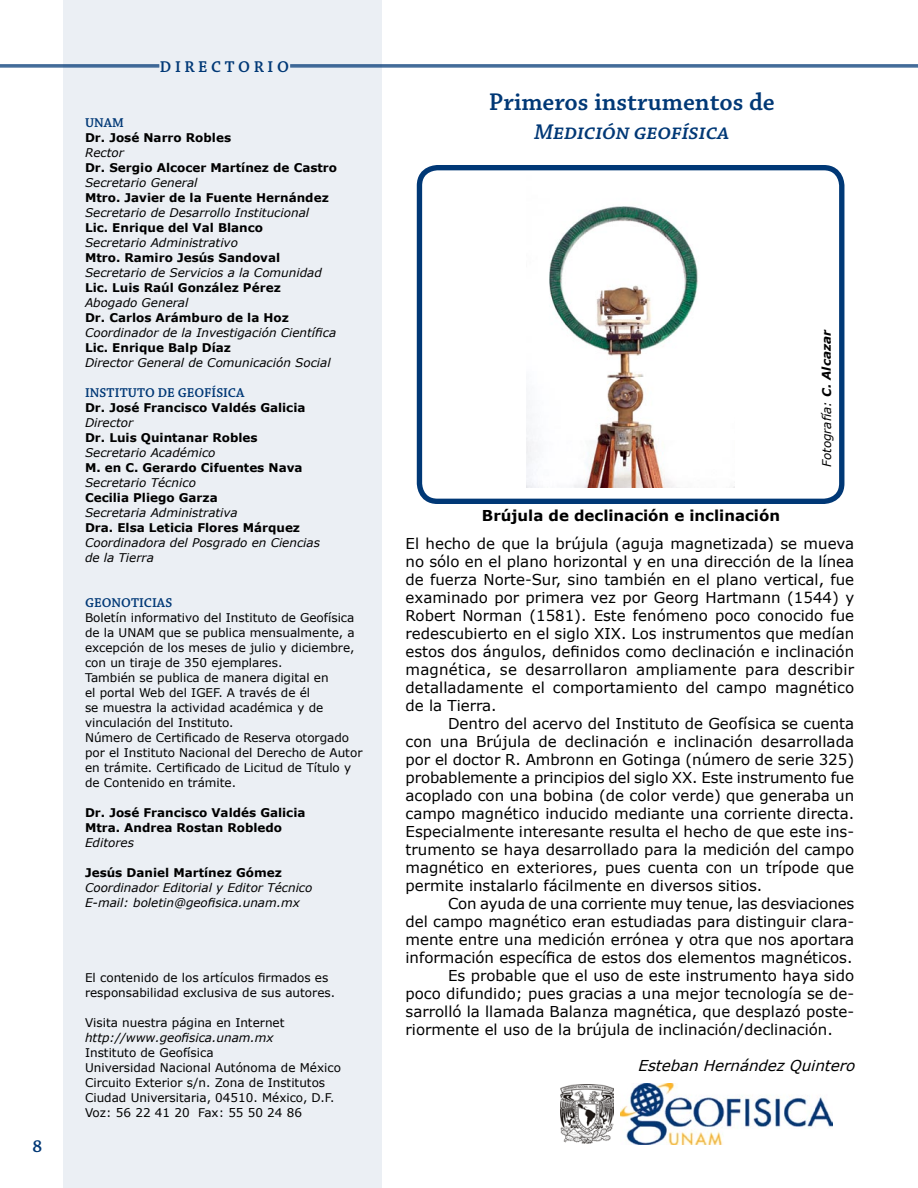
<style>
.page{position:relative;width:918px;height:1188px;background:#fff}
.page>*{position:absolute;margin:0;border:0;box-sizing:border-box;transform-origin:0 0}
.t1{font:600 25.5px "Chaparral Pro";color:#003876}
.t2{font:italic 600 22.5px "Chaparral Pro";color:#003876}
.t3{font:600 18px "Chaparral Pro";color:#003876}
.t4{font:600 16.5px "Chaparral Pro";letter-spacing:.425em;color:#003876}
.t5{font:15px/18px "Verdana";color:#000;text-align:justify}
.t6{font:700 15px "Verdana";color:#000}
.t7{font:italic 15px "Verdana";color:#000}
.t8{font:600 13.5px "Chaparral Pro";color:#003876}
.t9{font:12px/15px "Verdana";color:#000}
.t10{font:italic 12px/15px "Verdana";color:#000}
.t11{font:700 12px/15px "Verdana";color:#000}
.s1{font-weight:700}
</style>
<div class="page">
<div style="left:64px;top:0;width:318px;height:1188px;background:#ebeff4"></div>
<img style="left:561px;top:1085px;width:53px;height:59px">
<img style="left:620px;top:1083px;width:213px;height:62px">
<hr style="left:0;top:64px;width:159px;height:1px;background:#003876">
<hr style="left:0;top:66px;width:159px;height:1px;background:#003876">
<hr style="left:0;top:67px;width:159px;height:1px;background:#003876">
<hr style="left:290px;top:64px;width:628px;height:1px;background:#003876">
<hr style="left:290px;top:66px;width:628px;height:1px;background:#003876">
<hr style="left:290px;top:67px;width:628px;height:1px;background:#003876">
<div style="left:417px;top:165px;width:427px;height:339px;border:5px solid #003876;border-radius:18px"></div>
<img style="left:527px;top:206px;width:208px;height:281px">
<p class="t3" style="left:33px;top:1136px;width:11px">8</p>
<p class="t4" style="left:160px;top:57px;width:127px">D irectorio</p>
<p class="t8" style="left:85px;top:115px;width:40px">UNAM</p>
<p class="t11" style="left:85px;top:130px;width:148px">Dr. José Narro Robles</p>
<p class="t10" style="left:85px;top:145px;width:40px">Rector</p>
<p class="t11" style="left:85px;top:160px;width:254px">Dr. Sergio Alcocer Martínez de Castro</p>
<p class="t10" style="left:85px;top:175px;width:114px">Secretario General</p>
<p class="t11" style="left:85px;top:190px;width:245px">Mtro. Javier de la Fuente Hernández</p>
<p class="t10" style="left:85px;top:205px;width:226px">Secretario de Desarrollo Institucional</p>
<p class="t11" style="left:85px;top:220px;width:180px">Lic. Enrique del Val Blanco</p>
<p class="t10" style="left:85px;top:235px;width:154px">Secretario Administrativo</p>
<p class="t11" style="left:85px;top:250px;width:197px">Mtro. Ramiro Jesús Sandoval</p>
<p class="t10" style="left:85px;top:265px;width:238px">Secretario de Servicios a la Comunidad</p>
<p class="t11" style="left:85px;top:280px;width:197px">Lic. Luis Raúl González Pérez</p>
<p class="t10" style="left:85px;top:295px;width:105px">Abogado General</p>
<p class="t11" style="left:85px;top:310px;width:205px">Dr. Carlos Arámburo de la Hoz</p>
<p class="t10" style="left:85px;top:325px;width:253px">Coordinador de la Investigación Científica</p>
<p class="t11" style="left:85px;top:340px;width:148px">Lic. Enrique Balp Díaz</p>
<p class="t10" style="left:85px;top:355px;width:247px">Director General de Comunicación Social</p>
<p class="t8" style="left:85px;top:385px;width:161px">INSTITUTO DE GEOFÍSICA</p>
<p class="t11" style="left:85px;top:400px;width:222px">Dr. José Francisco Valdés Galicia</p>
<p class="t10" style="left:85px;top:415px;width:50px">Director</p>
<p class="t11" style="left:85px;top:430px;width:174px">Dr. Luis Quintanar Robles</p>
<p class="t10" style="left:85px;top:445px;width:132px">Secretario Académico</p>
<p class="t11" style="left:85px;top:460px;width:219px">M. en C. Gerardo Cifuentes Nava</p>
<p class="t10" style="left:85px;top:475px;width:112px">Secretario Técnico</p>
<p class="t11" style="left:85px;top:490px;width:134px">Cecilia Pliego Garza</p>
<p class="t10" style="left:85px;top:505px;width:154px">Secretaria Administrativa</p>
<p class="t11" style="left:85px;top:520px;width:217px">Dra. Elsa Leticia Flores Márquez</p>
<p class="t10" style="left:85px;top:535px;width:237px">Coordinadora del Posgrado en Ciencias de la Tierra</p>
<p class="t8" style="left:85px;top:595px;width:89px">GEONOTICIAS</p>
<p class="t9" style="left:85px;top:610px;width:279px">Boletín informativo del Instituto de Geofísica de la UNAM que se publica mensualmente, a excepción de los meses de julio y diciembre, con un tiraje de 350 ejemplares.<br>También se publica de manera digital en<br>el portal Web del IGEF. A través de él<br>se muestra la actividad académica y de vinculación del Instituto.<br>Número de Certificado de Reserva otorgado por el Instituto Nacional del Derecho de Autor en trámite. Certificado de Licitud de Título y de Contenido en trámite.</p>
<p class="t11" style="left:85px;top:805px;width:222px">Dr. José Francisco Valdés Galicia<br>Mtra. Andrea Rostan Robledo</p>
<p class="t10" style="left:85px;top:835px;width:50px">Editores</p>
<p class="t11" style="left:85px;top:865px;width:198px">Jesús Daniel Martínez Gómez</p>
<p class="t10" style="left:85px;top:880px;width:229px">Coordinador Editorial y Editor Técnico<br>E-mail: boletin@geofisica.unam.mx</p>
<p class="t9" style="left:85px;top:970px;width:252px">El contenido de los artículos firmados es responsabilidad exclusiva de sus autores.</p>
<p class="t9" style="left:85px;top:1015px;width:201px">Visita nuestra página en Internet</p>
<p class="t10" style="left:85px;top:1030px;width:190px">http://www.geofisica.unam.mx</p>
<p class="t9" style="left:85px;top:1045px;width:257px">Instituto de Geofísica<br>Universidad Nacional Autónoma de México Circuito Exterior s/n. Zona de Institutos Ciudad Universitaria, 04510. México, D.F.<br>Voz: 56 22 41 20 Fax: 55 50 24 86</p>
<h1 class="t1" style="left:489px;top:88px;width:288px">Primeros instrumentos de</h1>
<h2 class="t2" style="left:534px;top:119px;width:196px">Medición geofísica</h2>
<p class="t6" style="left:482px;top:506px;width:300px">Brújula de declinación e inclinación</p>
<p class="t10" style="left:819px;top:467px;width:139px;rotate:-90deg">Fotografía: <span class="s1">C. Alcazar</span></p>
<p class="t5" style="left:406px;top:534px;width:450px">El hecho de que la brújula (aguja magnetizada) se mueva no sólo en el plano horizontal y en una dirección de la línea de fuerza Norte-Sur, sino también en el plano vertical, fue examinado por primera vez por Georg Hartmann (1544) y Robert Norman (1581). Este fenómeno poco conocido fue redescubierto en el siglo XIX. Los instrumentos que medían estos dos ángulos, definidos como declinación e inclinación magnética, se desarrollaron ampliamente para describir detalladamente el comportamiento del campo magnético de la Tierra.</p>
<p class="t5" style="left:406px;top:714px;width:450px;text-indent:43px">Dentro del acervo del Instituto de Geofísica se cuenta con una Brújula de declinación e inclinación desarrollada por el doctor R. Ambronn en Gotinga (número de serie 325) probablemente a principios del siglo XX. Este instrumento fue acoplado con una bobina (de color verde) que generaba un campo magnético inducido mediante una corriente directa.<br>Especialmente interesante resulta el hecho de que este ins&shy;trumento se haya desarrollado para la medición del campo magnético en exteriores, pues cuenta con un trípode que permite instalarlo fácilmente en diversos sitios.</p>
<p class="t5" style="left:448px;top:894px;width:408px">Con ayuda de una corriente muy tenue, las desviaciones</p>
<p class="t5" style="left:406px;top:912px;width:450px">del campo magnético eran estudiadas para distinguir clara-</p>
<p class="t5" style="left:406px;top:930px;width:450px">mente entre una medición errónea y otra que nos aportara</p>
<p class="t5" style="left:406px;top:948px;width:448px">información específica de estos dos elementos magnéticos.</p>
<p class="t5" style="left:448px;top:966px;width:408px">Es probable que el uso de este instrumento haya sido</p>
<p class="t5" style="left:406px;top:984px;width:450px">poco difundido; pues gracias a una mejor tecnología se de-</p>
<p class="t5" style="left:406px;top:1002px;width:450px">sarrolló la llamada Balanza magnética, que desplazó poste-</p>
<p class="t5" style="left:406px;top:1020px;width:429px">riormente el uso de la brújula de inclinación/declinación.</p>
<p class="t7" style="left:638px;top:1056px;width:223px">Esteban HernándezQuintero</p>
</div>
